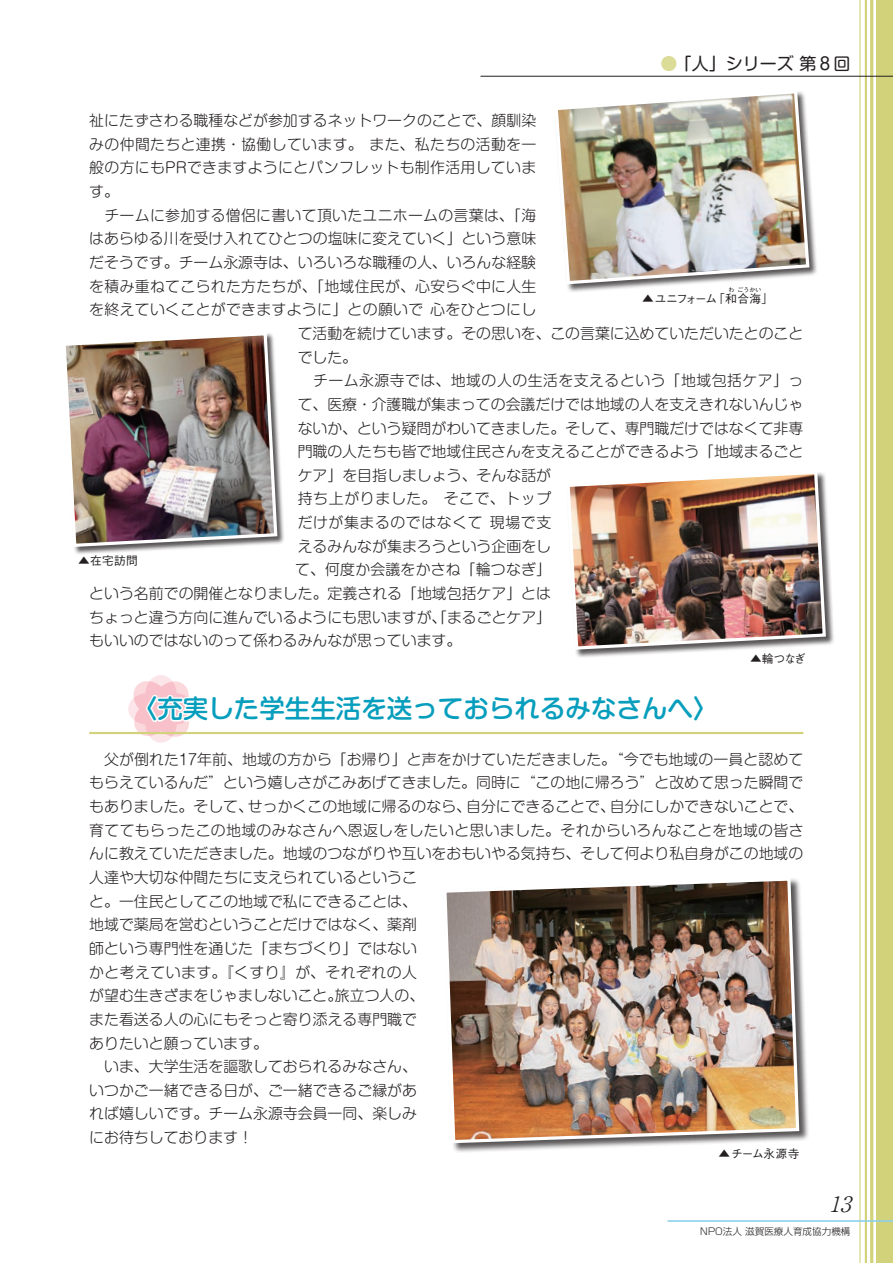
<style>
.page{position:relative;width:893px;height:1263px;background:#fff}
.page>*{position:absolute;margin:0;border:0;box-sizing:border-box;transform-origin:0 0}
.t1{font:500 25.5px "Shin M Go Pr 6";color:#069ebc}
.t2{font:italic 300 21.3px "Ryumin Pr 6";color:#231f20}
.t3{font:16.95px "Shin M Go Pr 6";color:#231f20}
.t4{font:300 14.85px/23.7px "Shin M Go Pr 6";color:#231f20}
.t5{font:300 14.85px "Shin M Go Pr 6";letter-spacing:.02em;color:#231f20}
.t6{font:300 14.85px "Shin M Go Pr 6";letter-spacing:.035em;color:#231f20}
.t7{font:300 14.85px "Shin M Go Pr 6";letter-spacing:.025em;color:#231f20}
.t8{font:300 14.85px "Shin M Go Pr 6";letter-spacing:.045em;color:#231f20}
.t9{font:300 14.85px "Shin M Go Pr 6";letter-spacing:.04em;color:#231f20}
.t10{font:500 11.7px "Gothic BBB Pr 6";letter-spacing:-.04em;color:#231f20}
.t11{font:500 11.7px "Gothic BBB Pr 6";letter-spacing:-.1em;color:#231f20}
.t12{font:300 9.6px "Shin Go Pr 6";color:#231f20}
.t13{font:500 5.85px "Gothic BBB Pr 6";color:#231f20}
.s1{color:#dbdc98}
</style>
<div class="page">
<div style="left:876px;top:0;width:17px;height:1263px;background:#d1d279"></div>
<hr style="left:870px;top:0;width:3px;height:1263px;background:#d1d279">
<hr style="left:859px;top:0;width:1px;height:1263px;background:#d1d279">
<hr style="left:865px;top:0;width:2px;height:1263px;background:#d1d279">
<hr style="left:480px;top:76px;width:413px;height:1px;background:#231f20">
<hr style="left:668px;top:1220px;width:225px;height:1px;background:#89cfed">
<hr style="left:89px;top:732px;width:714px;height:2px;background:#d1d279">
<svg style="left:128px;top:675px;width:578px;height:68px"></svg>
<div style="left:443px;top:877px;width:366px;height:276px;background:#231f20;opacity:.75"></div>
<img style="left:443px;top:877px;width:358px;height:268px">
<div style="left:62px;top:332px;width:223px;height:223px;background:#231f20;opacity:.75"></div>
<img style="left:62px;top:332px;width:217px;height:217px">
<div style="left:554px;top:90px;width:264px;height:203px;background:#231f20;opacity:.75"></div>
<img style="left:554px;top:90px;width:257px;height:196px">
<div style="left:566px;top:470px;width:268px;height:188px;background:#231f20;opacity:.75"></div>
<img style="left:566px;top:470px;width:262px;height:181px">
<p class="t3" style="left:660px;top:50px;width:191px"><span class="s1">●</span> 「人」シリーズ 第８回</p>
<p class="t4" style="left:89px;top:108px;width:448px">祉にたずさわる職種などが参加するネットワークのことで、顔馴染</p>
<p class="t7" style="left:89px;top:132px;width:449px">みの仲間たちと連携・協働しています。 また、私たちの活動を一</p>
<p class="t5" style="left:89px;top:156px;width:448px">般の方にもPRできますようにとパンフレットも制作活用していま</p>
<p class="t4" style="left:89px;top:179px;width:31px">す。</p>
<p class="t5" style="left:89px;top:203px;width:449px">　チームに参加する僧侶に書いて頂いたユニホームの言葉は、「海</p>
<p class="t4" style="left:89px;top:226px;width:448px">はあらゆる川を受け入れてひとつの塩味に変えていく」という意味</p>
<p class="t4" style="left:89px;top:250px;width:448px">だそうです。チーム永源寺は、いろいろな職種の人、いろんな経験</p>
<p class="t5" style="left:89px;top:274px;width:449px">を積み重ねてこられた方たちが、「地域住民が、心安らぐ中に人生</p>
<p class="t5" style="left:89px;top:298px;width:448px">を終えていくことができますように」との願いで 心をひとつにし</p>
<p class="t4" style="left:298px;top:321px;width:507px">て活動を続けています。その思いを、この言葉に込めていただいたとのこと</p>
<p class="t4" style="left:298px;top:344px;width:61px">でした。</p>
<p class="t6" style="left:298px;top:369px;width:507px">　チーム永源寺では、地域の人の生活を支えるという「地域包括ケア」っ</p>
<p class="t4" style="left:298px;top:392px;width:507px">て、医療・介護職が集まっての会議だけでは地域の人を支えきれないんじゃ</p>
<p class="t4" style="left:298px;top:415px;width:507px">ないか、という疑問がわいてきました。そして、専門職だけではなくて非専</p>
<p class="t4" style="left:298px;top:439px;width:507px">門職の人たちも皆で地域住民さんを支えることができるよう「地域まるごと</p>
<p class="t4" style="left:298px;top:462px;width:255px">ケア」を目指しましょう、そんな話が</p>
<p class="t8" style="left:298px;top:487px;width:255px">持ち上がりました。 そこで、トップ</p>
<p class="t9" style="left:298px;top:510px;width:255px">だけが集まるのではなくて 現場で支</p>
<p class="t4" style="left:298px;top:533px;width:255px">えるみんなが集まろうという企画をし</p>
<p class="t4" style="left:295px;top:557px;width:257px">て、何度か会議をかさね「輪つなぎ」</p>
<p class="t4" style="left:89px;top:581px;width:463px">という名前での開催となりました。定義される「地域包括ケア」とは</p>
<p class="t4" style="left:89px;top:604px;width:463px">ちょっと違う方向に進んでいるようにも思いますが、「まるごとケア」</p>
<p class="t4" style="left:89px;top:628px;width:374px">もいいのではないのって係わるみんなが思っています。</p>
<p class="t13" style="left:728px;top:285px;width:7px">わ</p>
<p class="t13" style="left:737px;top:285px;width:25px">ごうかい</p>
<p class="t11" style="left:642px;top:289px;width:133px">▲ ユニフォーム「和合海」</p>
<p class="t10" style="left:78px;top:551px;width:61px">▲在宅訪問</p>
<p class="t10" style="left:750px;top:649px;width:57px">▲輪つなぎ</p>
<h1 class="t1" style="left:132px;top:688px;width:588px">〈充実した学生生活を送っておられるみなさんへ〉</h1>
<p class="t4" style="left:89px;top:746px;width:716px">　父が倒れた17年前、地域の方から「お帰り」と声をかけていただきました。“今でも地域の一員と認めてもらえているんだ”という嬉しさがこみあげてきました。同時に“この地に帰ろう”と改めて思った瞬間でもありました。そして、せっかくこの地域に帰るのなら、自分にできることで、自分にしかできないことで、育ててもらったこの地域のみなさんへ恩返しをしたいと思いました。それからいろんなことを地域の皆さんに教えていただきました。地域のつながりや互いをおもいやる気持ち、そして何より私自身がこの地域の人達や大切な仲間たちに支えられているというこ<br>と。一住民としてこの地域で私にできることは、<br>地域で薬局を営むということだけではなく、薬剤<br>師という専門性を通じた「まちづくり」ではない<br>かと考えています。『くすり』が、それぞれの人<br>が望む生きざまをじゃましないこと。旅立つ人の、<br>また看送る人の心にもそっと寄り添える専門職で<br>ありたいと願っています。<br>　いま、大学生活を謳歌しておられるみなさん、<br>いつかご一緒できる日が、ご一緒できるご縁があ<br>れば嬉しいです。チーム永源寺会員一同、楽しみ<br>にお待ちしております！</p>
<p class="t10" style="left:719px;top:1145px;width:82px">▲チーム永源寺</p>
<h2 class="t2" style="left:829px;top:1187px;width:31px">13</h2>
<p class="t12" style="left:699px;top:1224px;width:153px">ＮＰＯ法人 滋賀医療人育成協力機構</p>
</div>
